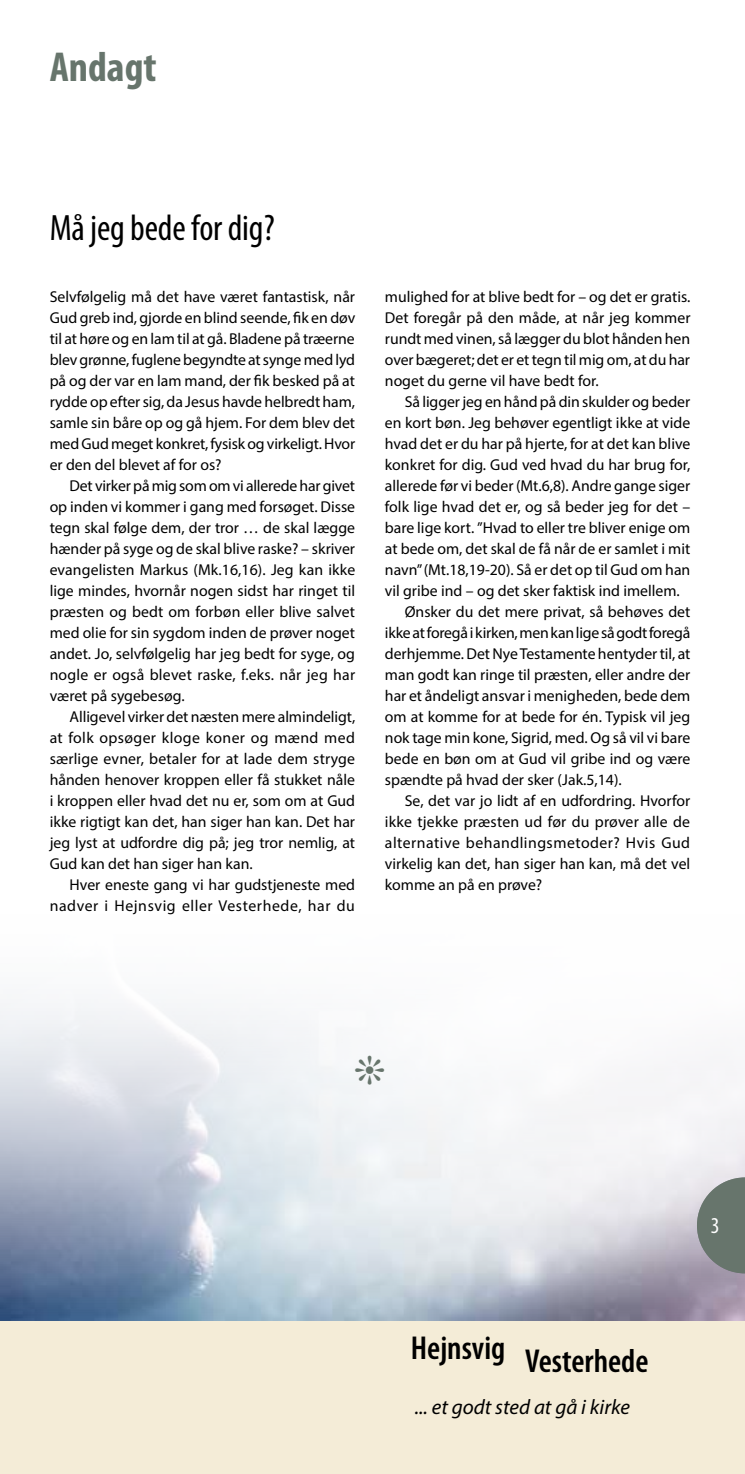
<style>
.page{position:relative;width:745px;height:1474px;background:#fff}
.page>*{position:absolute;margin:0;border:0;box-sizing:border-box;transform-origin:0 0}
.t1{font:700 condensed 42px "Myriad Pro";color:#67756c}
.t2{font:condensed 36.75px "Myriad Pro";letter-spacing:-.005em;color:#000}
.t3{font:600 condensed 33.25px "Myriad Pro";color:#000}
.t4{font:condensed 22.75px "Myriad Pro";color:#fff}
.t5{font:italic 21px "Myriad Pro";color:#000}
.t6{font:15.75px/21px "Myriad Pro";color:#000;text-align:justify}
.t7{font:15.75px "Myriad Pro";letter-spacing:.03em;color:#000}
</style>
<div class="page">
<div style="left:0;top:1320px;width:744px;height:153px;background:#f4ecd7"></div>
<img style="left:0;top:1003px;width:744px;height:317px">
<svg style="left:696px;top:1177px;width:48px;height:96px;background:#7d8682"></svg>
<svg style="left:355px;top:1055px;width:29px;height:29px"></svg>
<h1 class="t1" style="left:50px;top:41px;width:108px">Andagt</h1>
<h2 class="t2" style="left:50px;top:206px;width:226px">Må jeg bede for dig?</h2>
<p class="t6" style="left:50px;top:286px;width:307px">Selvfølgelig må det have været fantastisk, når Gud greb ind, gjorde en blind seende, fik en døv til at høre og en lam til at gå. Bladene på træerne blev grønne, fuglene begyndte at synge med lyd på og der var en lam mand, der fik besked på at rydde op efter sig, da Jesus havde helbredt ham, samle sin båre op og gå hjem. For dem blev det med Gud meget konkret, fysisk og virkeligt. Hvor er den del blevet af for os?</p>
<p class="t6" style="left:50px;top:475px;width:307px;text-indent:20px">Det virker på mig som om vi allerede har givet op inden vi kommer i gang med forsøget. Disse tegn skal følge dem, der tror … de skal lægge hænder på syge og de skal blive raske? – skriver evangelisten Markus (Mk.16,16). Jeg kan ikke lige mindes, hvornår nogen sidst har ringet til præsten og bedt om forbøn eller blive salvet med olie for sin sygdom inden de prøver noget andet. Jo, selvfølgelig har jeg bedt for syge, og nogle er også blevet raske, f.eks. når jeg har været på sygebesøg.</p>
<p class="t6" style="left:50px;top:706px;width:307px;text-indent:20px">Alligevel virker det næsten mere almindeligt, at folk opsøger kloge koner og mænd med særlige evner, betaler for at lade dem stryge hånden henover kroppen eller få stukket nåle i kroppen eller hvad det nu er, som om at Gud ikke rigtigt kan det, han siger han kan. Det har jeg lyst at udfordre dig på; jeg tror nemlig, at Gud kan det han siger han kan.</p>
<p class="t6" style="left:50px;top:874px;width:307px;text-align:right">Hver eneste gang vi har gudstjeneste med nadver i Hejnsvig eller Vesterhede, har du</p>
<p class="t6" style="left:384px;top:286px;width:307px">mulighed for at blive bedt for – og det er gratis.<br>Det foregår på den måde, at når jeg kommer rundt med vinen, så lægger du blot hånden hen over bægeret; det er et tegn til mig om, at du har noget du gerne vil have bedt for.</p>
<p class="t6" style="left:404px;top:391px;width:287px">Så ligger jeg en hånd på din skulder og beder</p>
<p class="t6" style="left:384px;top:412px;width:307px">en kort bøn. Jeg behøver egentligt ikke at vide</p>
<p class="t6" style="left:384px;top:433px;width:307px">hvad det er du har på hjerte, for at det kan blive</p>
<p class="t6" style="left:384px;top:454px;width:307px">konkret for dig. Gud ved hvad du har brug for,</p>
<p class="t6" style="left:384px;top:475px;width:307px">allerede før vi beder (Mt.6,8). Andre gange siger</p>
<p class="t6" style="left:384px;top:496px;width:307px">folk lige hvad det er, og så beder jeg for det –</p>
<p class="t6" style="left:384px;top:517px;width:307px">bare lige kort. ”Hvad to eller tre bliver enige om</p>
<p class="t6" style="left:384px;top:538px;width:307px">at bede om, det skal de få når de er samlet i mit</p>
<p class="t6" style="left:384px;top:559px;width:307px">navn” (Mt.18,19-20). Så er det op til Gud om han</p>
<p class="t6" style="left:384px;top:580px;width:296px">vil gribe ind – og det sker faktisk ind imellem.</p>
<p class="t6" style="left:404px;top:601px;width:287px">Ønsker du det mere privat, så behøves det</p>
<p class="t6" style="left:384px;top:622px;width:307px">ikke at foregå i kirken, men kan lige så godt foregå</p>
<p class="t6" style="left:384px;top:643px;width:307px">derhjemme. Det Nye Testamente hentyder til, at</p>
<p class="t6" style="left:384px;top:664px;width:307px">man godt kan ringe til præsten, eller andre der</p>
<p class="t6" style="left:384px;top:685px;width:307px">har et åndeligt ansvar i menigheden, bede dem</p>
<p class="t6" style="left:384px;top:706px;width:307px">om at komme for at bede for én. Typisk vil jeg</p>
<p class="t6" style="left:384px;top:727px;width:307px">nok tage min kone, Sigrid, med. Og så vil vi bare</p>
<p class="t6" style="left:384px;top:748px;width:307px">bede en bøn om at Gud vil gribe ind og være</p>
<p class="t6" style="left:384px;top:769px;width:238px">spændte på hvad der sker (Jak.5,14).</p>
<p class="t6" style="left:404px;top:790px;width:287px">Se, det var jo lidt af en udfordring. Hvorfor</p>
<p class="t6" style="left:384px;top:811px;width:306px">ikke tjekke præsten ud før du prøver alle de</p>
<p class="t7" style="left:384px;top:833px;width:306px">alternative behandlingsmetoder? Hvis Gud</p>
<p class="t6" style="left:384px;top:853px;width:307px">virkelig kan det, han siger han kan, må det vel</p>
<p class="t6" style="left:384px;top:874px;width:159px">komme an på en prøve?</p>
<h3 class="t3" style="left:410px;top:1343px;width:239px">Hejnsvig Vesterhede</h3>
<h3 class="t5" style="left:414px;top:1393px;width:216px">... et godt sted at gå i kirke</h3>
<h3 class="t4" style="left:710px;top:1211px;width:10px">3</h3>
</div>
